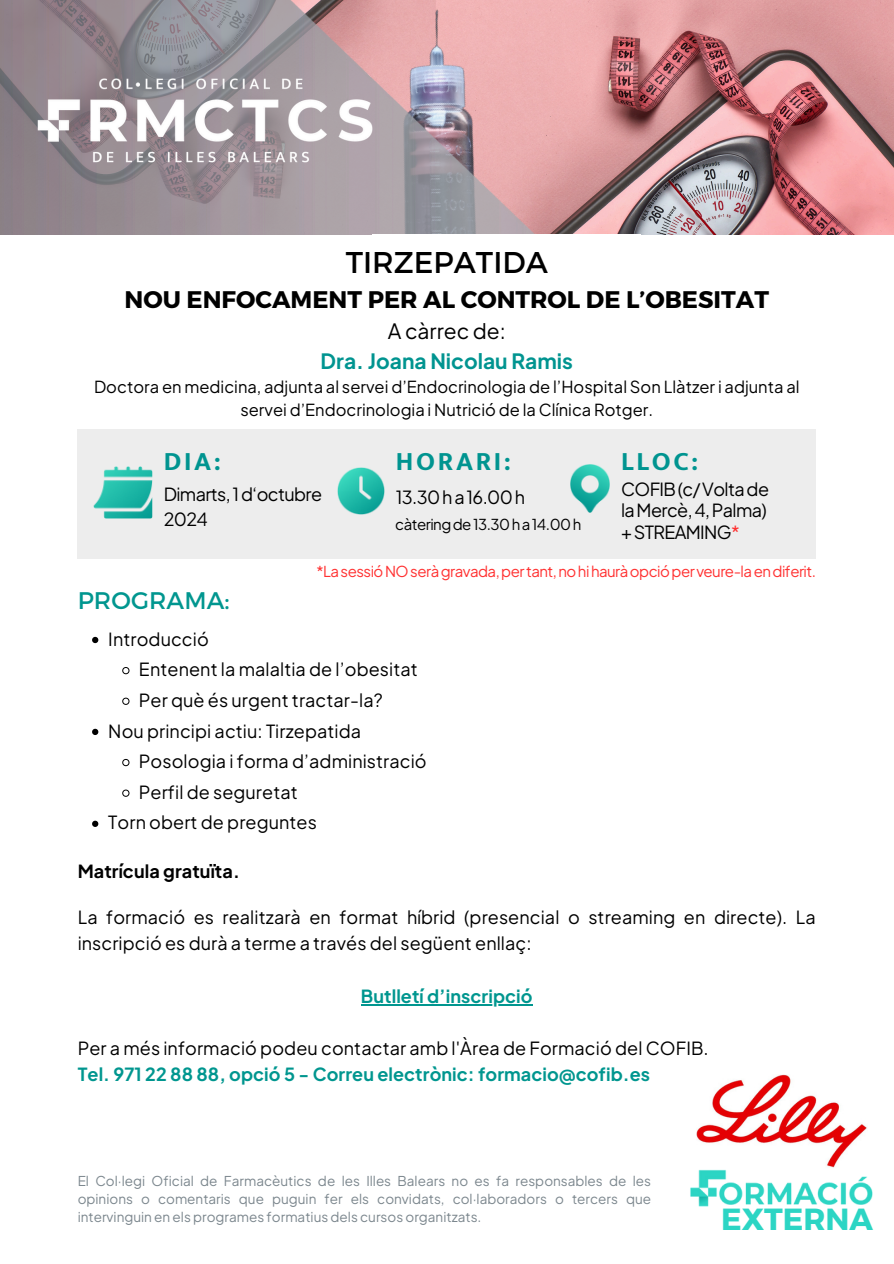
<style>
.page{position:relative;width:894px;height:1264px;background:#fff}
.page>*{position:absolute;margin:0;border:0;box-sizing:border-box;transform-origin:0 0}
.t1{font:700 30.6px "Montserrat";color:#2cd5c4}
.t2{font:30px "Montserrat";color:#000}
.t3{font:700 27px "Mukta";letter-spacing:.1em;color:#009490}
.t4{font:700 24px "Montserrat";color:#000}
.t5{font:24px "Montserrat";letter-spacing:.005em;color:#00968f}
.t6{font:700 21px/29.4px "Plus Jakarta Sans";color:#009490;text-align:center}
.t7{font:18px/26.2px "Plus Jakarta Sans";letter-spacing:.005em;color:#000}
.t8{font:18px/21.3px "Plus Jakarta Sans";letter-spacing:-.035em;color:#000}
.t9{font:700 18px "Plus Jakarta Sans";letter-spacing:.005em;color:#00968f}
.t10{font:700 18px "Plus Jakarta Sans";letter-spacing:.005em;color:#000}
.t11{font:18px "Plus Jakarta Sans";letter-spacing:.035em;color:#000}
.t12{font:16.5px/22.5px "Plus Jakarta Sans";color:#000;text-align:center}
.t13{font:15px "Plus Jakarta Sans";letter-spacing:-.035em;color:#ff3131}
.t14{font:15px "Plus Jakarta Sans";letter-spacing:-.035em;color:#000}
.t15{font:13.5px/18px "Plus Jakarta Sans";color:#7c878e;text-align:justify}
.s1{font-weight:400;color:#000}
.s2{color:#ff3131}
.s3{font-weight:700;color:#00968f}
</style>
<div class="page">
<img style="left:678px;top:0;width:215px;height:234px">
<img style="left:696px;top:1074px;width:171px;height:84px">
<img style="left:690px;top:1158px;width:183px;height:49px">
<img style="left:129px;top:0;width:549px;height:235px">
<img style="left:0;top:0;width:576px;height:234px">
<img style="left:10px;top:50px;width:389px;height:145px">
<div style="left:373px;top:234px;width:267px;height:103px;background:#fff"></div>
<div style="left:78px;top:429px;width:737px;height:130px;background:#ededed"></div>
<img style="left:337px;top:467px;width:48px;height:47px">
<img style="left:93px;top:466px;width:60px;height:52px">
<img style="left:570px;top:464px;width:39px;height:48px">
<svg style="left:92px;top:637px;width:6px;height:6px"></svg>
<svg style="left:122px;top:667px;width:8px;height:7px"></svg>
<svg style="left:122px;top:697px;width:8px;height:8px"></svg>
<svg style="left:92px;top:728px;width:6px;height:7px"></svg>
<svg style="left:122px;top:758px;width:8px;height:8px"></svg>
<svg style="left:122px;top:789px;width:8px;height:8px"></svg>
<svg style="left:92px;top:820px;width:6px;height:7px"></svg>
<hr style="left:361px;top:1003px;width:171px;height:2px;background:#00968f">
<p class="t2" style="left:346px;top:243px;width:203px">TIRZEPATIDA</p>
<p class="t4" style="left:125px;top:284px;width:645px">NOU ENFOCAMENT PER AL CONTROL DE L’OBESITAT</p>
<p class="t6" style="left:320px;top:316px;width:254px"><span class="s1">A càrrec de:<br></span>Dra. Joana Nicolau Ramis</p>
<p class="t12" style="left:94px;top:375px;width:706px">Doctora en medicina, adjunta al servei d’Endocrinologia de l’Hospital Son Llàtzer i adjunta al servei d’Endocrinologia i Nutrició de la Clínica Rotger.</p>
<p class="t3" style="left:164px;top:445px;width:58px">DIA:</p>
<p class="t8" style="left:164px;top:481px;width:160px;line-height:24.8px">Dimarts,1d‘octubre<br>2024</p>
<h6 class="t3" style="left:396px;top:445px;width:116px">HORARI:</h6>
<h6 class="t11" style="left:396px;top:485px;width:131px">13.30ha16.00h</h6>
<p class="t14" style="left:395px;top:514px;width:187px">càteringde13.30ha14.00h</p>
<h5 class="t3" style="left:620px;top:445px;width:79px">LLOC:</h5>
<h5 class="t8" style="left:620px;top:478px;width:150px">COFIB(c/Voltade laMercè,4,Palma) +STREAMING<span class="s2">*</span></h5>
<p class="t13" style="left:316px;top:561px;width:501px">*LasessióNOseràgravada,pertant,nohihauràopcióperveure-laendiferit.</p>
<h6 class="t5" style="left:78px;top:585px;width:153px">PROGRAMA:</h6>
<p class="t7" style="left:108px;top:625px;width:102px">Introducció</p>
<h6 class="t7" style="left:139px;top:655px;width:280px">Entenent la malaltia de l’obesitat</h6>
<p class="t7" style="left:139px;top:686px;width:245px">Per què és urgent tractar-la?</p>
<p class="t7" style="left:108px;top:717px;width:254px">Nou principi actiu: Tirzepatida</p>
<h6 class="t7" style="left:139px;top:747px;width:289px">Posologia i forma d’administració</h6>
<p class="t7" style="left:139px;top:778px;width:160px">Perfil de seguretat</p>
<h4 class="t7" style="left:108px;top:809px;width:210px">Torn obert de preguntes</h4>
<p class="t10" style="left:78px;top:858px;width:163px">Matrícula gratuïta.</p>
<p class="t7" style="left:78px;top:903px;width:739px">La formació es realitzarà en format híbrid (presencial o streaming en directe). La inscripció es durà a terme a través del següent enllaç:</p>
<p class="t9" style="left:361px;top:983px;width:173px">Butlletí d’inscripció</p>
<p class="t7" style="left:78px;top:1034px;width:632px">Per a més informació podeu contactar amb l'Àrea de Formació del COFIB.<br><span class="s3">Tel. 971 22 88 88, opció 5 - Correu electrònic: formacio@cofib.es</span></p>
<h6 class="t15" style="left:78px;top:1171px;width:574px">El Col·legi Oficial de Farmacèutics de les Illes Balears no es fa responsables de les opinions o comentaris que puguin fer els convidats, col·laboradors o tercers que intervinguin en els programes formatius dels cursos organitzats.</h6>
<h5 class="t1" style="left:721px;top:1199px;width:153px">EXTERNA</h5>
</div>
